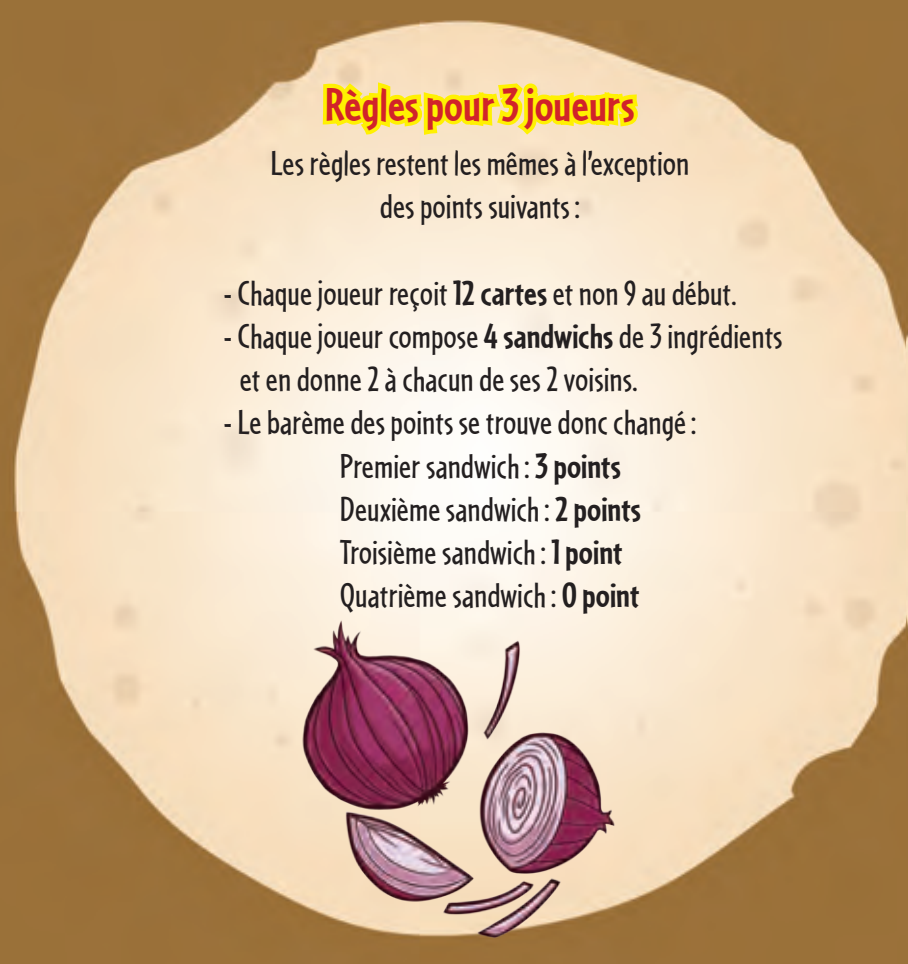
<style>
.page{position:relative;width:908px;height:964px;background:#fff}
.page>*{position:absolute;margin:0;border:0;box-sizing:border-box;transform-origin:0 0}
.titres{font:700 48px "Cafeteria";letter-spacing:.005em;color:#d1232a}
.courant_aligné{font:36px "Cafeteria";color:#231f20}
.courant{font:36px/43.2px "Cafeteria";color:#231f20;text-align:center}
.s1{font-weight:700}
</style>
<div class="page">
<img style="left:0;top:0;width:907px;height:964px">
<svg style="left:319px;top:77px;width:325px;height:64px;background:#fbe863"></svg>
<img style="left:286px;top:619px;width:340px;height:323px">
<p class="titres" style="left:325px;top:78px;width:311px">Règlespour3joueurs</p>
<p class="courant" style="left:270px;top:141px;width:420px">Les règles restent les mêmes à l’exception des points suivants:</p>
<p class="courant_aligné" style="left:224px;top:273px;width:514px">- Chaque joueur reçoit <span class="s1">12 cartes</span> et non 9 au début.</p>
<p class="courant_aligné" style="left:224px;top:316px;width:560px">- Chaque joueur compose <span class="s1">4 sandwichs</span> de 3 ingrédients</p>
<p class="courant_aligné" style="left:240px;top:359px;width:399px">et en donne 2 à chacun de ses 2 voisins.</p>
<p class="courant_aligné" style="left:224px;top:403px;width:474px">- Le barème des points se trouve donc changé:</p>
<p class="courant_aligné" style="left:340px;top:446px;width:282px">Premier sandwich: <span class="s1">3 points</span></p>
<p class="courant_aligné" style="left:340px;top:489px;width:303px">Deuxième sandwich: <span class="s1">2 points</span></p>
<p class="courant_aligné" style="left:340px;top:532px;width:284px">Troisième sandwich: <span class="s1">1 point</span></p>
<p class="courant_aligné" style="left:340px;top:575px;width:301px">Quatrième sandwich: <span class="s1">0 point</span></p>
</div>
